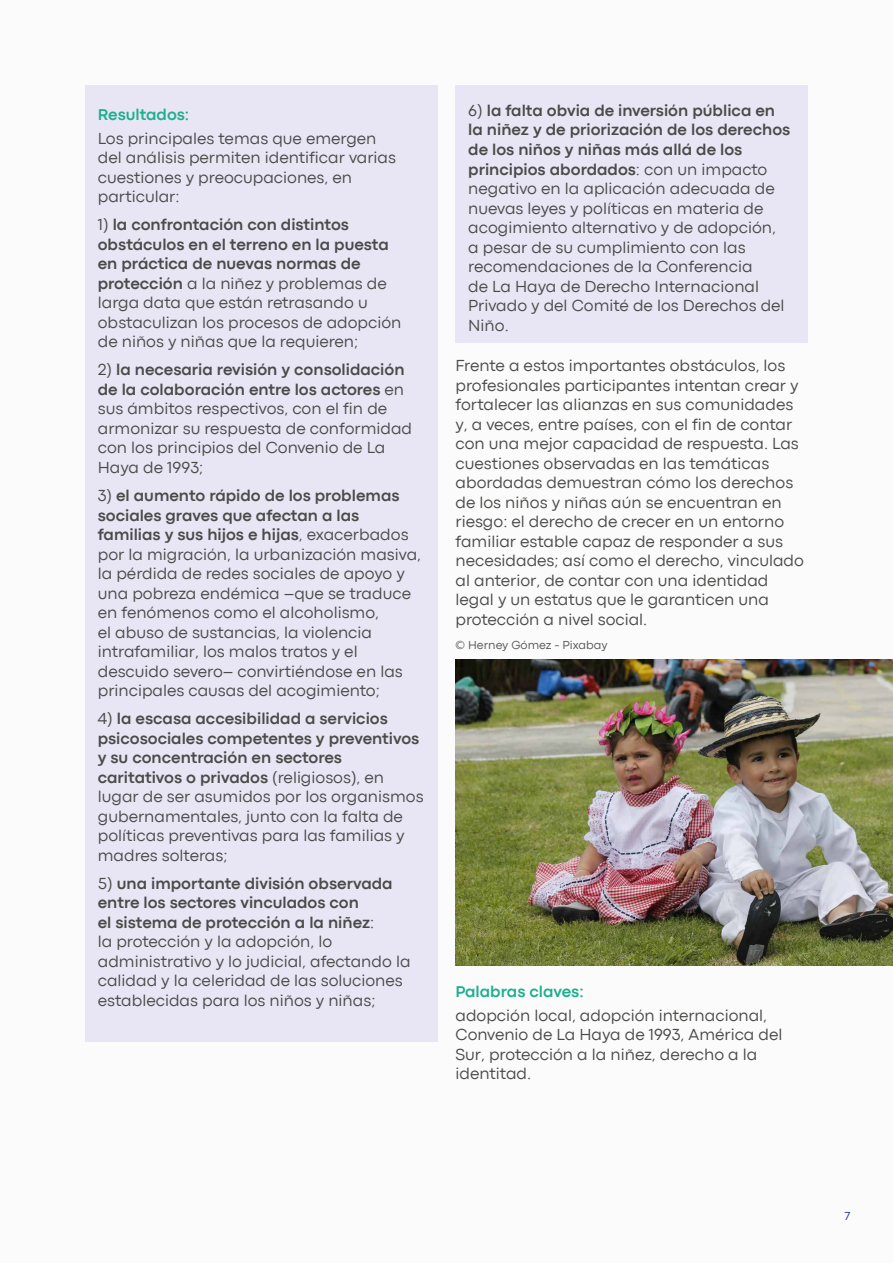
<style>
.page{position:relative;width:893px;height:1263px;background:#fbfbfb}
.page>*{position:absolute;margin:0;border:0;box-sizing:border-box;transform-origin:0 0}
.t1{font:16.5px/19.5px "Codec Pro News";color:#4a4a49}
.t2{font:700 16.5px/19.5px "Codec Pro";color:#4a4a49}
.t3{font:700 16.5px "Codec Pro";color:#1daf8e}
.t4{font:12px "Codec Pro News";color:#575756}
.t5{font:12px "Codec Pro News";color:#283583}
.s1{font-family:"Codec Pro News";font-weight:400}
.s2{font-family:"Codec Pro";font-weight:700}
</style>
<div class="page">
<div style="left:85px;top:85px;width:353px;height:957px;background:#e8e6f4"></div>
<div style="left:456px;top:85px;width:352px;height:258px;background:#e8e6f4"></div>
<img style="left:456px;top:659px;width:437px;height:307px">
<p class="t3" style="left:98px;top:105px;width:93px">Resultados:</p>
<p class="t1" style="left:98px;top:128px;width:300px">Los principales temas que emergen del análisis permiten identificar varias cuestiones y preocupaciones, en particular:</p>
<p class="t2" style="left:98px;top:215px;width:293px"><span class="s1">1)</span> la confrontación con distintos obstáculos en el terreno en la puesta en práctica de nuevas normas de</p>
<p class="t1" style="left:98px;top:273px;width:305px"><span class="s2">protección</span> a la niñez y problemas de larga data que están retrasando u obstaculizan los procesos de adopción de niños y niñas que la requieren;</p>
<p class="t2" style="left:98px;top:360px;width:308px"><span class="s1">2)</span> la necesaria revisión y consolidación de la colaboración entre los actores <span class="s1">en</span></p>
<p class="t1" style="left:98px;top:399px;width:316px">sus ámbitos respectivos, con el fin de armonizar su respuesta de conformidad con los principios del Convenio de La<br>Haya de 1993;</p>
<p class="t2" style="left:98px;top:485px;width:312px"><span class="s1">3)</span> el aumento rápido de los problemas sociales graves que afectan a las familias y sus hijos e hijas<span class="s1">, exacerbados</span></p>
<p class="t1" style="left:98px;top:544px;width:325px">por la migración, la urbanización masiva, la pérdida de redes sociales de apoyo y una pobreza endémica –que se traduce en fenómenos como el alcoholismo,<br>el abuso de sustancias, la violencia intrafamiliar, los malos tratos y el descuido severo– convirtiéndose en las principales causas del acogimiento;</p>
<p class="t2" style="left:98px;top:709px;width:323px"><span class="s1">4)</span> la escasa accesibilidad a servicios psicosociales competentes y preventivos y su concentración en sectores caritativos o privados <span class="s1">(religiosos), en</span></p>
<p class="t1" style="left:98px;top:787px;width:327px">lugar de ser asumidos por los organismos gubernamentales, junto con la falta de políticas preventivas para las familias y madres solteras;</p>
<p class="t2" style="left:98px;top:873px;width:296px"><span class="s1">5)</span> una importante división observada entre los sectores vinculados con<br>el sistema de protección a la niñez<span class="s1">:</span></p>
<p class="t1" style="left:98px;top:932px;width:314px">la protección y la adopción, lo administrativo y lo judicial, afectando la calidad y la celeridad de las soluciones establecidas para los niños y niñas;</p>
<p class="t2" style="left:468px;top:101px;width:323px"><span class="s1">6)</span> la falta obvia de inversión pública en la niñez y de priorización de los derechos de los niños y niñas más allá de los principios abordados<span class="s1">: con un impacto</span></p>
<p class="t1" style="left:468px;top:179px;width:318px">negativo en la aplicación adecuada de nuevas leyes y políticas en materia de acogimiento alternativo y de adopción, a pesar de su cumplimiento con las recomendaciones de la Conferencia<br>de La Haya de Derecho Internacional Privado y del Comité de los Derechos del Niño.</p>
<p class="t1" style="left:455px;top:356px;width:350px">Frente a estos importantes obstáculos, los profesionales participantes intentan crear y fortalecer las alianzas en sus comunidades y, a veces, entre países, con el fin de contar con una mejor capacidad de respuesta. Las cuestiones observadas en las temáticas abordadas demuestran cómo los derechos de los niños y niñas aún se encuentran en riesgo: el derecho de crecer en un entorno familiar estable capaz de responder a sus necesidades; así como el derecho, vinculado al anterior, de contar con una identidad legal y un estatus que le garanticen una protección a nivel social.</p>
<p class="t4" style="left:456px;top:638px;width:154px">© Herney Gómez - Pixabay</p>
<p class="t3" style="left:455px;top:982px;width:130px">Palabras claves:</p>
<p class="t1" style="left:455px;top:1005px;width:328px">adopción local, adopción internacional, Convenio de La Haya de 1993, América del Sur, protección a la niñez, derecho a la identitad.</p>
<p class="t5" style="left:844px;top:1209px;width:8px">7</p>
</div>
